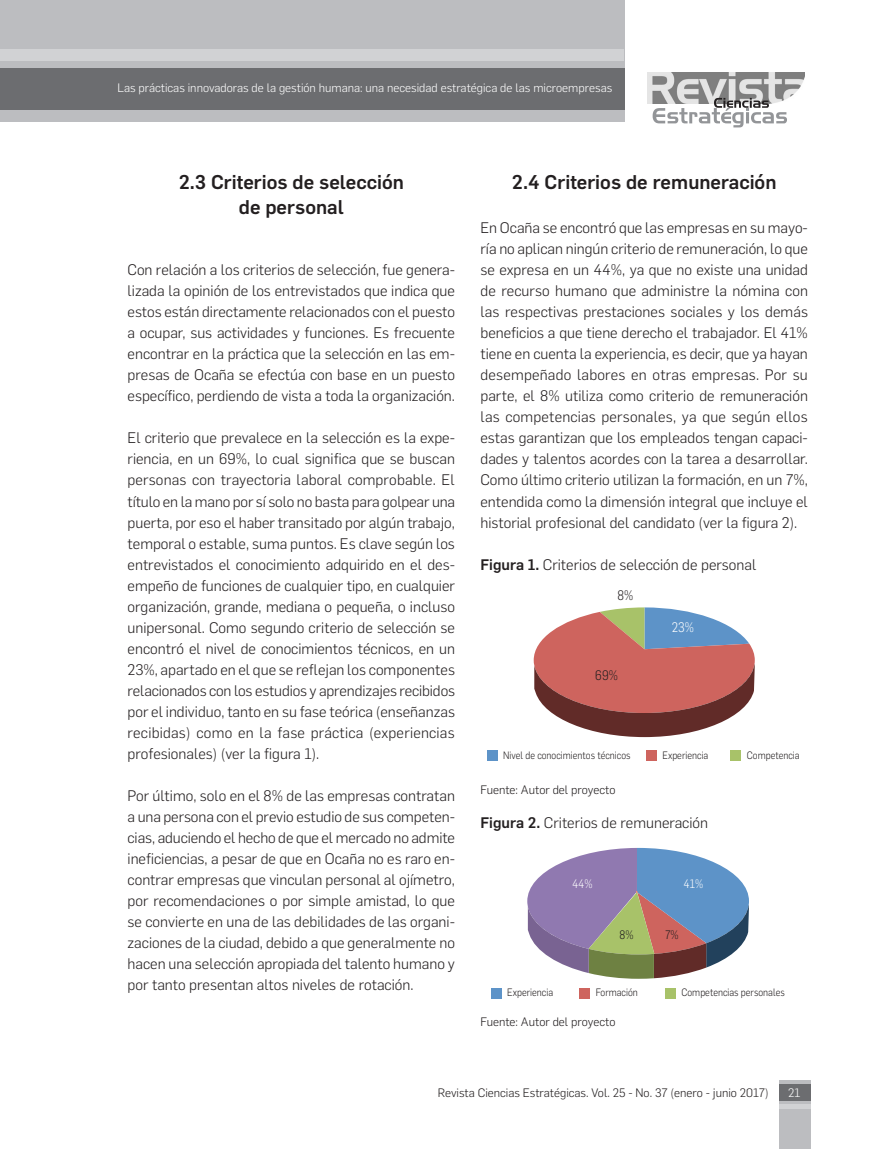
<style>
.page{position:relative;width:893px;height:1149px;background:#fff}
.page>*{position:absolute;margin:0;border:0;box-sizing:border-box;transform-origin:0 0}
.subtitulo_2{font:500 19.5px/25.5px "Flama";color:#231f20;text-align:center}
.corrido{font:300 15px/21px "Flama";color:#231f20;text-align:justify}
.tabla{font:300 13.5px "Flama";color:#231f20;scale:.9 1}
.tabla-2{font:300 13.5px "Flama";color:#fff;scale:.9 1}
.fuente_gráficas{font:300 12px "Flama";color:#231f20}
.tabla-3{font:300 12px "Flama";color:#fff}
.tabla-4{font:300 12px "Flama";color:#fff;scale:.9 1}
.tabla-5{font:300 12px "Flama";color:#231f20;scale:.9 1}
.tabla-6{font:300 10.5px "Flama";color:#231f20;scale:.9 1}
.s1{font-weight:500}
</style>
<div class="page">
<div style="left:0;top:0;width:625px;height:122px;background:#bcbdc0"></div>
<img style="left:647px;top:72px;width:157px;height:31px">
<svg style="left:653px;top:98px;width:134px;height:29px"></svg>
<div style="left:0;top:68px;width:625px;height:41px;background:#6c6d70"></div>
<div style="left:0;top:49px;width:624px;height:12px;background:#d1d2d4"></div>
<div style="left:779px;top:1079px;width:31px;height:69px;background:#bcbdc0"></div>
<svg style="left:779px;top:1104px;width:31px;height:3px"></svg>
<div style="left:779px;top:1083px;width:31px;height:16px;background:#6c6d70"></div>
<svg style="left:534px;top:607px;width:221px;height:129px"></svg>
<div style="left:487px;top:750px;width:10px;height:10px;background:#5d93c8"></div>
<div style="left:646px;top:750px;width:11px;height:10px;background:#ce645e"></div>
<div style="left:731px;top:750px;width:10px;height:10px;background:#a8c269"></div>
<div style="left:491px;top:987px;width:10px;height:11px;background:#5d93c8"></div>
<div style="left:580px;top:987px;width:10px;height:11px;background:#ce645e"></div>
<div style="left:665px;top:987px;width:11px;height:11px;background:#a8c269"></div>
<svg style="left:527px;top:847px;width:222px;height:131px"></svg>
<p class="tabla-3" style="left:117px;top:80px;width:496px">Las prácticas innovadoras de la gestión humana: una necesidad estratégica de las microempresas</p>
<p class="subtitulo_2" style="left:179px;top:167px;width:227px">2.3 Criterios de selección de personal</p>
<p class="corrido" style="left:128px;top:258px;width:329px">Con relación a los criterios de selección, fue genera&shy;lizada la opinión de los entrevistados que indica que estos están directamente relacionados con el puesto a ocupar, sus actividades y funciones. Es frecuente encontrar en la práctica que la selección en las em&shy;presas de Ocaña se efectúa con base en un puesto específico, perdiendo de vista a toda la organización.</p>
<p class="corrido" style="left:128px;top:426px;width:329px">El criterio que prevalece en la selección es la expe&shy;riencia, en un 69%, lo cual significa que se buscan personas con trayectoria laboral comprobable. El título en la mano por sí solo no basta para golpear una puerta, por eso el haber transitado por algún trabajo, temporal o estable, suma puntos. Es clave según los entrevistados el conocimiento adquirido en el des&shy;empeño de funciones de cualquier tipo, en cualquier organización, grande, mediana o pequeña, o incluso unipersonal. Como segundo criterio de selección se encontró el nivel de conocimientos técnicos, en un 23%, apartado en el que se reflejan los componentes relacionados con los estudios y aprendizajes recibidos por el individuo, tanto en su fase teórica (enseñanzas recibidas) como en la fase práctica (experiencias profesionales) (ver la figura 1).</p>
<p class="corrido" style="left:128px;top:783px;width:329px">Por último, solo en el 8% de las empresas contratan a una persona con el previo estudio de sus competen&shy;cias, aduciendo el hecho de que el mercado no admite ineficiencias, a pesar de que en Ocaña no es raro en&shy;contrar empresas que vinculan personal al ojímetro, por recomendaciones o por simple amistad, lo que se convierte en una de las debilidades de las organi&shy;zaciones de la ciudad, debido a que generalmente no hacen una selección apropiada del talento humano y por tanto presentan altos niveles de rotación.</p>
<p class="subtitulo_2" style="left:512px;top:167px;width:266px">2.4 Criterios de remuneración</p>
<p class="corrido" style="left:480px;top:216px;width:329px">En Ocaña se encontró que las empresas en su mayo&shy;ría no aplican ningún criterio de remuneración, lo que se expresa en un 44%, ya que no existe una unidad de recurso humano que administre la nómina con las respectivas prestaciones sociales y los demás beneficios a que tiene derecho el trabajador. El 41% tiene en cuenta la experiencia, es decir, que ya hayan desempeñado labores en otras empresas. Por su parte, el 8% utiliza como criterio de remuneración las competencias personales, ya que según ellos estas garantizan que los empleados tengan capaci&shy;dades y talentos acordes con la tarea a desarrollar.<br>Como último criterio utilizan la formación, en un 7%, entendida como la dimensión integral que incluye el historial profesional del candidato (ver la figura 2).</p>
<p class="corrido" style="left:480px;top:552px;width:277px"><span class="s1">Figura 1.</span> Criterios de selección de personal</p>
<p class="tabla" style="left:617px;top:585px;width:19px">8%</p>
<p class="tabla-2" style="left:672px;top:617px;width:26px">23%</p>
<p class="tabla" style="left:595px;top:665px;width:27px">69%</p>
<p class="tabla-6" style="left:503px;top:747px;width:143px">Nivel de conocimientos técnicos</p>
<p class="tabla-6" style="left:662px;top:747px;width:52px">Experiencia</p>
<p class="tabla-6" style="left:747px;top:747px;width:60px">Competencia</p>
<p class="fuente_gráficas" style="left:480px;top:781px;width:136px">Fuente: Autor del proyecto</p>
<p class="corrido" style="left:480px;top:810px;width:229px"><span class="s1">Figura 2.</span> Criterios de remuneración</p>
<p class="tabla-4" style="left:572px;top:875px;width:24px">44%</p>
<p class="tabla-4" style="left:684px;top:875px;width:23px">41%</p>
<p class="tabla-5" style="left:619px;top:926px;width:17px">8%</p>
<p class="tabla-5" style="left:665px;top:926px;width:17px">7%</p>
<p class="tabla-6" style="left:507px;top:985px;width:52px">Experiencia</p>
<p class="tabla-6" style="left:596px;top:985px;width:48px">Formación</p>
<p class="tabla-6" style="left:681px;top:985px;width:116px">Competencias personales</p>
<p class="fuente_gráficas" style="left:480px;top:1013px;width:136px">Fuente: Autor del proyecto</p>
<p class="fuente_gráficas" style="left:438px;top:1084px;width:332px">Revista Ciencias Estratégicas. Vol. 25 - No. 37 (enero - junio 2017)</p>
<p class="tabla-3" style="left:788px;top:1084px;width:14px">21</p>
</div>
